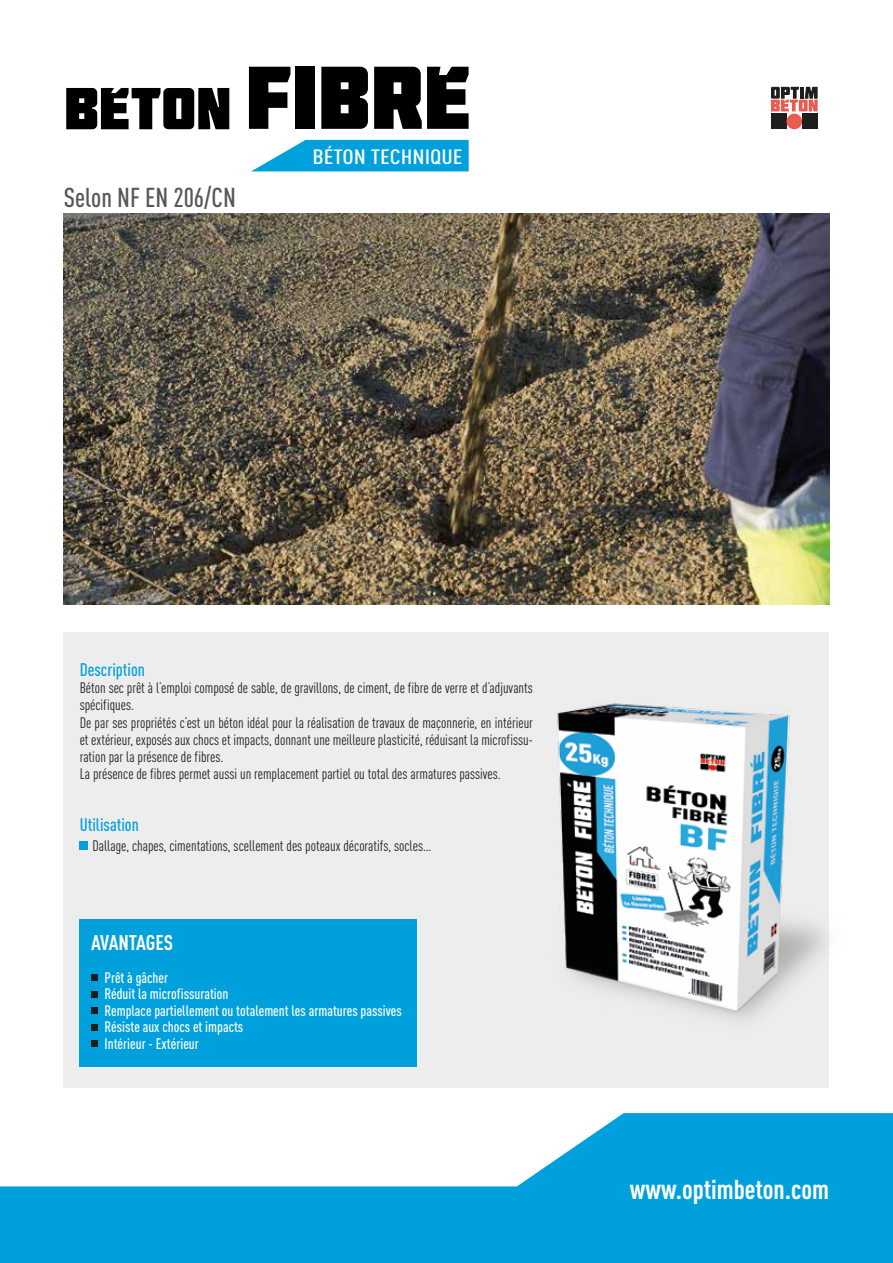
<style>
.page{position:relative;width:893px;height:1263px;background:#fff}
.page>*{position:absolute;margin:0;border:0;box-sizing:border-box;transform-origin:0 0}
.t1{font:88.8px "Molot";color:#000101}
.t2{font:700 27px "DIN Cond";color:#fff}
.t3{font:500 27px "DIN Cond";color:#575756}
.t4{font:700 21px "DIN Cond";color:#fff}
.t5{font:500 20.4px "DIN Cond";color:#fff;scale:1.25 1}
.t6{font:500 18px "DIN Cond";color:#00a0dd}
.t7{font:15px/17.2px "DIN Cond";color:#1d1d1b}
.t8{font:500 15px/16.5px "DIN Cond";color:#fff}
</style>
<div class="page">
<img style="left:64px;top:213px;width:765px;height:392px">
<div style="left:64px;top:632px;width:765px;height:455px;background:#ededed"></div>
<svg style="left:0;top:1113px;width:893px;height:150px;fill:#00a0dd"></svg>
<div style="left:80px;top:919px;width:337px;height:147px;background:#00a0dd"></div>
<div style="left:91px;top:974px;width:7px;height:7px;background:#1d1d1b"></div>
<div style="left:91px;top:1007px;width:7px;height:7px;background:#1d1d1b"></div>
<div style="left:91px;top:1023px;width:7px;height:7px;background:#1d1d1b"></div>
<div style="left:91px;top:1040px;width:7px;height:7px;background:#1d1d1b"></div>
<div style="left:91px;top:991px;width:7px;height:7px;background:#1d1d1b"></div>
<div style="left:80px;top:842px;width:8px;height:8px;background:#00a0dd"></div>
<div style="left:771px;top:114px;width:15px;height:15px;background:#1e1e1c"></div>
<div style="left:786px;top:114px;width:16px;height:15px;background:#eb5a4f;border-radius:50%"></div>
<div style="left:802px;top:114px;width:16px;height:15px;background:#1e1e1c"></div>
<svg style="left:771px;top:87px;width:47px;height:24px"></svg>
<svg style="left:66px;top:88px;width:163px;height:41px"></svg>
<svg style="left:252px;top:140px;width:217px;height:31px;background:#1fabe1"></svg>
<img style="left:557px;top:703px;width:268px;height:317px">
<h2 class="t3" style="left:64px;top:181px;width:174px">Selon NF EN 206/CN</h2>
<h1 class="t1" style="left:245px;top:45px;width:226px">fibre</h1>
<h3 class="t5" style="left:312px;top:144px;width:122px">BÉTON TECHNIQUE</h3>
<p class="t6" style="left:80px;top:659px;width:67px">Description</p>
<p class="t7" style="left:80px;top:679px;width:455px">Béton sec prêt à l’emploi composé de sable, de gravillons, de ciment, de fibre de verre et d’adjuvants spécifiques.<br>De par ses propriétés c’est un béton idéal pour la réalisation de travaux de maçonnerie, en intérieur et extérieur, exposés aux chocs et impacts, donnant une meilleure plasticité, réduisant la microfissu&shy;ration par la présence de fibres.<br>La présence de fibres permet aussi un remplacement partiel ou total des armatures passives.</p>
<p class="t6" style="left:80px;top:814px;width:61px">Utilisation</p>
<p class="t7" style="left:92px;top:837px;width:340px">Dallage, chapes, cimentations, scellement des poteaux décoratifs, socles…</p>
<h3 class="t4" style="left:91px;top:929px;width:84px">AVANTAGES</h3>
<p class="t8" style="left:105px;top:969px;width:299px">Prêt à gâcher<br>Réduit la microfissuration<br>Remplace partiellement ou totalement les armatures passives<br>Résiste aux chocs et impacts<br>Intérieur - Extérieur</p>
<h2 class="t2" style="left:630px;top:1172px;width:201px">www.optimbeton.com</h2>
</div>
